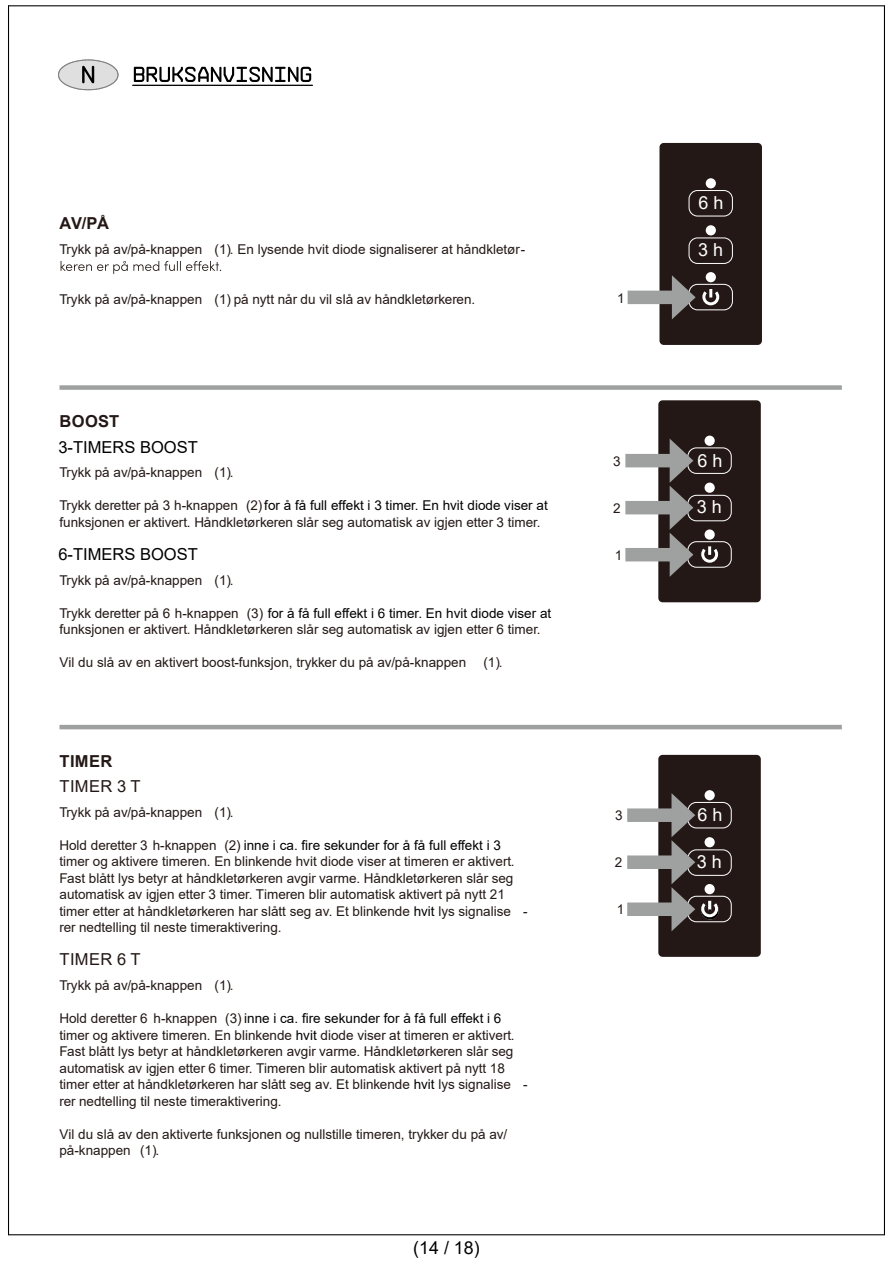
<style>
.page{position:relative;width:893px;height:1263px;background:#fff}
.page>*{position:absolute;margin:0;border:0;box-sizing:border-box;transform-origin:0 0}
.t1{font:18px "Arial";color:#fff}
.t2{font:17.85px "Arial";color:#000}
.t3{font:16.5px "Arial";color:#000}
.t4{font:700 16.5px "Arial";letter-spacing:.02em;color:#231815}
.t5{font:16.5px "Arial";letter-spacing:.02em;color:#231815}
.t6{font:13.5px/16.5px "Arial";color:#231815}
.s1{color:#000}
</style>
<div class="page">
<svg style="left:61px;top:261px;width:160px;height:13px"></svg>
<hr style="left:59px;top:725px;width:783px;height:4px;background:#9fa0a0">
<div style="left:59px;top:385px;width:783px;height:5px;background:#9fa0a0"></div>
<div style="left:659px;top:143px;width:103px;height:202px;background:#231815;border-radius:4px"></div>
<div style="left:706px;top:225px;width:10px;height:10px;background:#fff;border-radius:50%"></div>
<div style="left:706px;top:272px;width:10px;height:10px;background:#fff;border-radius:50%"></div>
<div style="left:706px;top:178px;width:10px;height:10px;background:#fff;border-radius:50%"></div>
<div style="left:689px;top:284px;width:44px;height:26px;border:1px solid #fff;border-radius:9px"></div>
<div style="left:689px;top:238px;width:44px;height:26px;border:1px solid #fff;border-radius:9px"></div>
<div style="left:689px;top:190px;width:44px;height:26px;border:1px solid #fff;border-radius:9px"></div>
<div style="left:628px;top:291px;width:53px;height:13px;background:#9fa0a0"></div>
<svg style="left:672px;top:275px;width:49px;height:44px"></svg>
<div style="left:658px;top:400px;width:103px;height:202px;background:#231815;border-radius:4px"></div>
<svg style="left:701px;top:546px;width:18px;height:17px"></svg>
<div style="left:705px;top:483px;width:10px;height:10px;background:#fff;border-radius:50%"></div>
<div style="left:705px;top:529px;width:10px;height:11px;background:#fff;border-radius:50%"></div>
<div style="left:705px;top:436px;width:10px;height:10px;background:#fff;border-radius:50%"></div>
<div style="left:688px;top:541px;width:44px;height:27px;border:1px solid #fff;border-radius:9px"></div>
<div style="left:688px;top:495px;width:44px;height:26px;border:1px solid #fff;border-radius:9px"></div>
<div style="left:688px;top:447px;width:44px;height:27px;border:1px solid #fff;border-radius:9px"></div>
<div style="left:625px;top:548px;width:54px;height:13px;background:#9fa0a0"></div>
<div style="left:625px;top:454px;width:54px;height:13px;background:#9fa0a0"></div>
<div style="left:625px;top:501px;width:54px;height:13px;background:#9fa0a0"></div>
<svg style="left:670px;top:439px;width:23px;height:138px"></svg>
<div style="left:658px;top:755px;width:103px;height:202px;background:#231815;border-radius:4px"></div>
<svg style="left:705px;top:790px;width:10px;height:10px"></svg>
<div style="left:688px;top:896px;width:44px;height:26px;border:1px solid #fff;border-radius:9px"></div>
<div style="left:688px;top:849px;width:44px;height:27px;border:1px solid #fff;border-radius:9px"></div>
<div style="left:688px;top:802px;width:44px;height:26px;border:1px solid #fff;border-radius:9px"></div>
<div style="left:627px;top:902px;width:54px;height:14px;background:#9fa0a0"></div>
<div style="left:627px;top:808px;width:54px;height:14px;background:#9fa0a0"></div>
<div style="left:627px;top:855px;width:54px;height:14px;background:#9fa0a0"></div>
<svg style="left:672px;top:793px;width:48px;height:138px"></svg>
<svg style="left:134px;top:67px;width:177px;height:15px"></svg>
<hr style="left:133px;top:85px;width:179px;height:1px;background:#000">
<svg style="left:58px;top:59px;width:61px;height:32px"></svg>
<hr style="left:8px;top:6px;width:1px;height:1229px;background:#000">
<hr style="left:9px;top:1234px;width:875px;height:1px;background:#000">
<hr style="left:884px;top:6px;width:1px;height:1229px;background:#000">
<hr style="left:9px;top:5px;width:875px;height:1px;background:#000">
<p class="t4" style="left:60px;top:212px;width:51px">AV/PÅ</p>
<p class="t6" style="left:59px;top:241px;width:467px">Trykk på av/på-knappen (1). En lysende hvit diode signaliserer at håndkletør-</p>
<p class="t6" style="left:59px;top:291px;width:417px">Trykk på av/på-knappen (1) på nytt når du vil slå av håndkletørkeren.</p>
<p class="t4" style="left:60px;top:410px;width:61px">BOOST</p>
<p class="t6" style="left:59px;top:464px;width:176px">Trykk på av/på-knappen (1).</p>
<p class="t6" style="left:59px;top:497px;width:490px">Trykk deretter på 3 h-knappen (2)<span class="s1">for å få full effekt i 3 timer. En hvit diode viser at </span>funksjonen er aktivert. Håndkletørkeren slår seg automatisk av igjen etter 3 timer.</p>
<p class="t3" style="left:58px;top:436px;width:141px">3-TIMERS BOOST</p>
<p class="t3" style="left:58px;top:543px;width:141px">6-TIMERS BOOST</p>
<p class="t6" style="left:60px;top:571px;width:176px">Trykk på av/på-knappen (1).</p>
<p class="t6" style="left:59px;top:604px;width:493px">Trykk deretter på 6 h-knappen (3) <span class="s1">for å få full effekt i 6 timer. En hvit diode viser at </span>funksjonen er aktivert. Håndkletørkeren slår seg automatisk av igjen etter 6 timer.</p>
<p class="t6" style="left:59px;top:654px;width:408px">Vil du slå av en aktivert boost-funksjon, trykker du på av/på-knappen</p>
<p class="t6" style="left:483px;top:654px;width:21px">(1).</p>
<p class="t4" style="left:60px;top:749px;width:54px">TIMER</p>
<p class="t5" style="left:60px;top:774px;width:82px">TIMER 3 T</p>
<p class="t6" style="left:59px;top:804px;width:176px">Trykk på av/på-knappen (1).</p>
<p class="t6" style="left:59px;top:837px;width:470px">Hold deretter 3 h-knappen (2) <span class="s1">inne i ca. fire sekunder for å få full effekt i 3 </span>timer og aktivere timeren. En blinkende hvit diode viser at timeren er aktivert.<br>Fast blått lys betyr at håndkletørkeren avgir varme. Håndkletørkeren slår seg automatisk av igjen etter 3 timer. Timeren blir automatisk aktivert på nytt 21 timer etter at håndkletørkeren har slått seg av. Et blinkende <span class="s1">hvit</span> lys signalise - rer nedtelling til neste timeraktivering.</p>
<p class="t5" style="left:60px;top:948px;width:82px">TIMER 6 T</p>
<p class="t6" style="left:59px;top:977px;width:176px">Trykk på av/på-knappen (1).</p>
<p class="t6" style="left:59px;top:1010px;width:470px">Hold deretter 6 h-knappen (3) <span class="s1">inne i ca. fire sekunder for å få full effekt i 6 </span>timer og aktivere timeren. En blinkende <span class="s1">hvit</span> diode viser at timeren er aktivert.<br>Fast blått lys betyr at håndkletørkeren avgir varme. Håndkletørkeren slår seg automatisk av igjen etter 6 timer. Timeren blir automatisk aktivert på nytt 18 timer etter at håndkletørkeren har slått seg av. Et blinkende <span class="s1">hvit</span> lys signalise - rer nedtelling til neste timeraktivering.</p>
<p class="t6" style="left:59px;top:1125px;width:449px">Vil du slå av den aktiverte funksjonen og nullstille timeren, trykker du på av/ på-knappen (1).</p>
<h2 class="t2" style="left:413px;top:1236px;width:68px">(14 / 18)</h2>
<p class="t6" style="left:617px;top:290px;width:9px">1</p>
<p class="t6" style="left:613px;top:453px;width:9px">3</p>
<p class="t6" style="left:613px;top:500px;width:9px">2</p>
<p class="t6" style="left:615px;top:547px;width:9px">1</p>
<p class="t6" style="left:615px;top:807px;width:9px">3</p>
<p class="t6" style="left:615px;top:854px;width:9px">2</p>
<p class="t6" style="left:617px;top:901px;width:9px">1</p>
<h1 class="t1" style="left:699px;top:190px;width:27px">6 h</h1>
<h1 class="t1" style="left:698px;top:237px;width:27px">3 h</h1>
<h1 class="t1" style="left:697px;top:448px;width:27px">6 h</h1>
<h1 class="t1" style="left:697px;top:494px;width:27px">3 h</h1>
<h1 class="t1" style="left:697px;top:802px;width:27px">6 h</h1>
<h1 class="t1" style="left:697px;top:849px;width:27px">3 h</h1>
</div>
